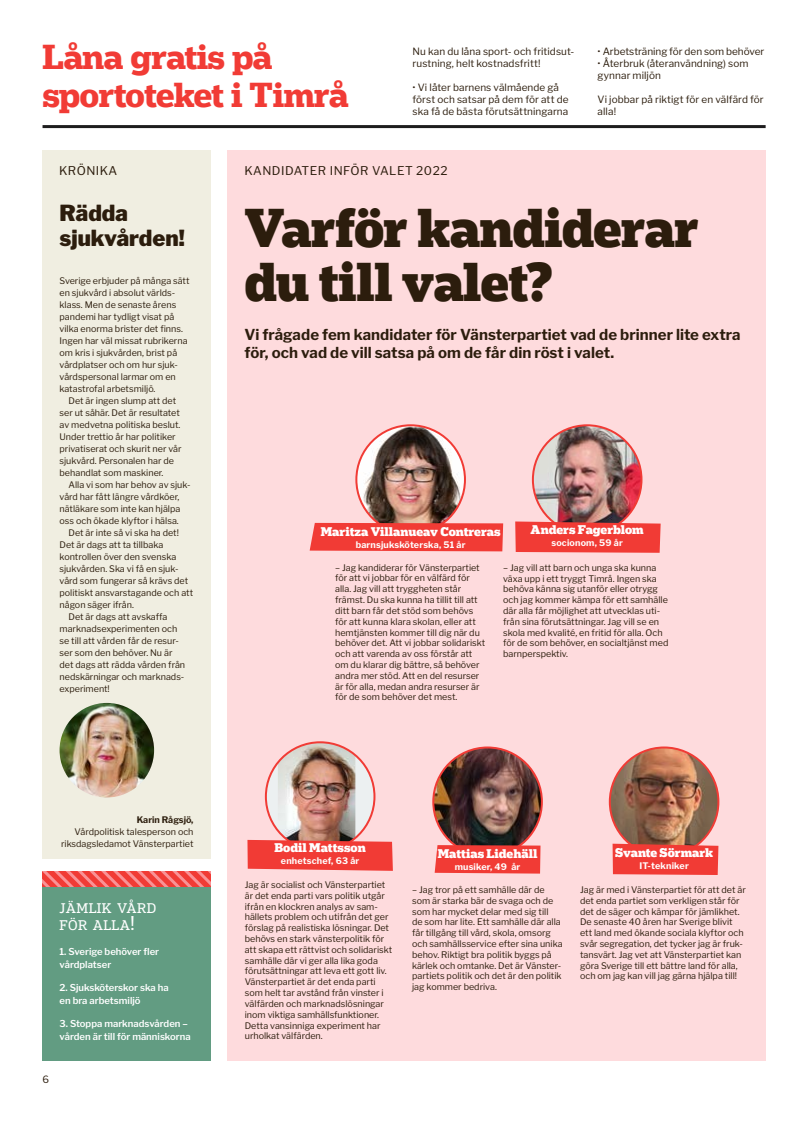
<style>
.page{position:relative;width:794px;height:1126px;background:#fff}
.page>*{position:absolute;margin:0;border:0;box-sizing:border-box;transform-origin:0 0}
.t1{font:900 52px/54px "Popular";letter-spacing:-.015em;color:#2c1d0d;scale:.96 1}
.t2{font:700 33px/38px "Popular";letter-spacing:-.02em;color:#f13b35}
.t3{font:900 22px/25.4px "Libre Franklin";color:#2c1d0d}
.t4{font:700 15px/18px "Libre Franklin";letter-spacing:.005em;color:#2c1d0d}
.t5{font:13.3px/17px "Popular";letter-spacing:.03em;color:#fff}
.t6{font:900 12px "Popular";letter-spacing:-.005em;color:#fff}
.t7{font:12px "Libre Franklin";letter-spacing:.04em;color:#2c1d0d}
.t8{font:10px/12px "Libre Franklin";letter-spacing:.005em;color:#2c1d0d}
.t9{font:600 9.5px/13px "Libre Franklin";color:#fff}
.t10{font:9px/10.8px "Libre Franklin";color:#2c1d0d}
.t11{font:700 9px "Libre Franklin";letter-spacing:.02em;color:#fff}
.t12{font:700 9px "Libre Franklin";color:#2c1d0d}
.s1{font-size:19px}
</style>
<div class="page">
<hr style="left:43px;top:125px;width:722px;height:3px;background:#1e1d1e">
<div style="left:227px;top:151px;width:538px;height:909px;background:#fedbdd"></div>
<div style="left:266px;top:742px;width:108px;height:108px;background:#ecf0f1;border-radius:50%"></div>
<img style="left:278px;top:742px;width:77px;height:97px">
<svg style="left:247px;top:839px;width:146px;height:31px;background:#ee433e"></svg>
<img style="left:356px;top:425px;width:109px;height:109px;border-radius:54px">
<img style="left:533px;top:425px;width:108px;height:109px;border-radius:54px">
<svg style="left:515px;top:521px;width:145px;height:31px;background:#ed3f3a"></svg>
<div style="left:310px;top:523px;width:193px;height:28px;background:#f13b35"></div>
<img style="left:433px;top:747px;width:109px;height:109px;border-radius:54px">
<img style="left:610px;top:747px;width:108px;height:109px;border-radius:54px">
<svg style="left:612px;top:843px;width:106px;height:32px;background:#ee423b"></svg>
<div style="left:434px;top:845px;width:106px;height:28px;background:#f13b35"></div>
<div style="left:43px;top:151px;width:167px;height:708px;background:#f0eee1"></div>
<img style="left:60px;top:703px;width:94px;height:94px;border-radius:47px">
<svg style="left:43px;top:871px;width:167px;height:189px;background:#6e967e"></svg>
<h2 class="t2" style="left:43px;top:37px;width:308px">Låna gratis på sportoteket i Timrå</h2>
<p class="t8" style="left:412px;top:44px;width:163px">Nu kan du låna sport- och fritidsut&shy;rustning, helt kostnadsfritt!</p>
<p class="t8" style="left:412px;top:80px;width:157px">• Vi låter barnens välmående gå först och satsar på dem för att de ska få de bästa förutsättningarna</p>
<p class="t8" style="left:597px;top:44px;width:168px">• Arbetsträning för den som behöver</p>
<p class="t8" style="left:597px;top:56px;width:152px">• Återbruk (återanvändning) som gynnar miljön</p>
<p class="t8" style="left:597px;top:92px;width:168px">Vi jobbar på riktigt för en välfärd för alla!</p>
<h3 class="t7" style="left:59px;top:161px;width:60px">KRÖNIKA</h3>
<h3 class="t3" style="left:60px;top:198px;width:127px">Rädda sjukvården!</h3>
<p class="t10" style="left:60px;top:273px;width:132px;line-height:12px">Sverige erbjuder på många sätt en sjukvård i absolut världs&shy;klass. Men de senaste årens pandemi har tydligt visat på vilka enorma brister det finns.<br>Ingen har väl missat rubrikerna om kris i sjukvården, brist på vårdplatser och om hur sjuk&shy;vårdspersonal larmar om en katastrofal arbetsmiljö.</p>
<p class="t10" style="left:60px;top:393px;width:123px;line-height:12px;text-indent:9px">Det är ingen slump att det ser ut såhär. Det är resultatet av medvetna politiska beslut.<br>Under trettio år har politiker privatiserat och skurit ner vår sjukvård. Personalen har de behandlat som maskiner.</p>
<p class="t10" style="left:60px;top:477px;width:132px;line-height:12px;text-indent:9px">Alla vi som har behov av sjuk&shy;vård har fått längre vårdköer, nätläkare som inte kan hjälpa oss och ökade klyftor i hälsa.</p>
<p class="t10" style="left:69px;top:526px;width:112px">Det är inte så vi ska ha det!</p>
<p class="t10" style="left:60px;top:538px;width:105px">Det är dags att ta tillbaka</p>
<p class="t10" style="left:60px;top:550px;width:118px">kontrollen över den svenska</p>
<p class="t10" style="left:60px;top:562px;width:120px">sjukvården. Ska vi få en sjuk-</p>
<p class="t10" style="left:60px;top:574px;width:130px">vård som fungerar så krävs det</p>
<p class="t10" style="left:60px;top:586px;width:135px">politiskt ansvarstagande och att</p>
<p class="t10" style="left:60px;top:598px;width:76px">någon säger ifrån.</p>
<p class="t10" style="left:69px;top:610px;width:100px">Det är dags att avskaffa</p>
<p class="t10" style="left:60px;top:622px;width:119px">marknadsexperimenten och</p>
<p class="t10" style="left:60px;top:634px;width:121px">se till att vården får de resur-</p>
<p class="t10" style="left:60px;top:646px;width:114px">ser som den behöver. Nu är</p>
<p class="t10" style="left:60px;top:658px;width:127px">det dags att rädda vården från</p>
<p class="t10" style="left:60px;top:670px;width:126px">nedskärningar och marknads-</p>
<p class="t10" style="left:60px;top:682px;width:52px">experiment!</p>
<p class="t12" style="left:137px;top:812px;width:58px">Karin Rågsjö,</p>
<p class="t10" style="left:61px;top:824px;width:134px;line-height:12px;text-align:right">Vårdpolitisk talesperson och riksdagsledamot Vänsterpartiet</p>
<h3 class="t5" style="left:60px;top:899px;width:98px">JÄMLIK VÅRD<br>FÖR ALLA<span class="s1">!</span></h3>
<p class="t9" style="left:60px;top:944px;width:101px">1. Sverige behöver fler vårdplatser</p>
<p class="t9" style="left:60px;top:980px;width:111px">2. Sjuksköterskor ska ha en bra arbetsmiljö</p>
<p class="t9" style="left:60px;top:1016px;width:133px">3. Stoppa marknadsvården – vården är till för människorna</p>
<p class="t8" style="left:43px;top:1072px;width:8px">6</p>
<h3 class="t7" style="left:244px;top:161px;width:204px">KANDIDATER INFÖR VALET 2022</h3>
<h1 class="t1" style="left:244px;top:199px;width:475px">Varför kandiderar du till valet?</h1>
<h3 class="t4" style="left:244px;top:324px;width:497px">Vi frågade fem kandidater för Vänsterpartiet vad de brinner lite extra för, och vad de vill satsa på om de får din röst i valet.</h3>
<h3 class="t6" style="left:530px;top:522px;width:115px">Anders Fagerblom</h3>
<p class="t11" style="left:551px;top:536px;width:73px">socionom, 59 år</p>
<p class="t10" style="left:503px;top:561px;width:167px">– Jag vill att barn och unga ska kunna växa upp i ett tryggt Timrå. Ingen ska behöva känna sig utanför eller otrygg och jag kommer kämpa för ett samhälle där alla får möjlighet att utvecklas uti&shy;från sina förutsättningar. Jag vill se en skola med kvalité, en fritid för alla. Och för de som behöver, en socialtjänst med barnperspektiv.</p>
<h3 class="t6" style="left:321px;top:523px;width:181px">Maritza Villanueav Contreras</h3>
<p class="t11" style="left:356px;top:537px;width:111px">barnsjuksköterska, 51 år</p>
<p class="t10" style="left:335px;top:561px;width:152px">– Jag kandiderar för Vänsterpartiet för att vi jobbar för en välfärd för alla. Jag vill att tryggheten står främst. Du ska kunna ha tillit till att ditt barn får det stöd som behövs för att kunna klara skolan, eller att hemtjänsten kommer till dig när du behöver det. Att vi jobbar solidariskt och att varenda av oss förstår att om du klarar dig bättre, så behöver andra mer stöd. Att en del resurser är för alla, medan andra resurser är för de som behöver det mest.</p>
<h3 class="t6" style="left:274px;top:839px;width:93px">Bodil Mattsson</h3>
<p class="t11" style="left:281px;top:853px;width:80px">enhetschef, 63 år</p>
<p class="t10" style="left:245px;top:878px;width:149px">Jag är socialist och Vänsterpartiet är det enda parti vars politik utgår ifrån en klockren analys av sam&shy;hällets problem och utifrån det ger förslag på realistiska lösningar. Det behövs en stark vänsterpolitik för att skapa ett rättvist och solidariskt samhälle där vi ger alla lika goda förutsättningar att leva ett gott liv.<br>Vänsterpartiet är det enda parti som helt tar avstånd från vinster i välfärden och marknadslösningar inom viktiga samhällsfunktioner.<br>Detta vansinniga experiment har urholkat välfärden.</p>
<h3 class="t6" style="left:438px;top:845px;width:101px">Mattias Lidehäll</h3>
<p class="t11" style="left:455px;top:859px;width:67px">musiker, 49 år</p>
<p class="t10" style="left:412px;top:883px;width:152px">– Jag tror på ett samhälle där de som är starka bär de svaga och de som har mycket delar med sig till<br>de som har lite. Ett samhälle där alla får tillgång till vård, skola, omsorg och samhällsservice efter sina unika behov. Riktigt bra politik byggs på kärlek och omtanke. Det är Vänster&shy;partiets politik och det är den politik jag kommer bedriva.</p>
<h3 class="t6" style="left:615px;top:844px;width:99px">Svante Sörmark</h3>
<p class="t11" style="left:639px;top:858px;width:51px">IT-tekniker</p>
<p class="t10" style="left:580px;top:883px;width:167px">Jag är med i Vänsterpartiet för att det är det enda partiet som verkligen står för det de säger och kämpar för jämlikhet.<br>De senaste 40 åren har Sverige blivit ett land med ökande sociala klyftor och svår segregation, det tycker jag är fruk&shy;tansvärt. Jag vet att Vänsterpartiet kan göra Sverige till ett bättre land för alla, och om jag kan vill jag gärna hjälpa till!</p>
</div>
